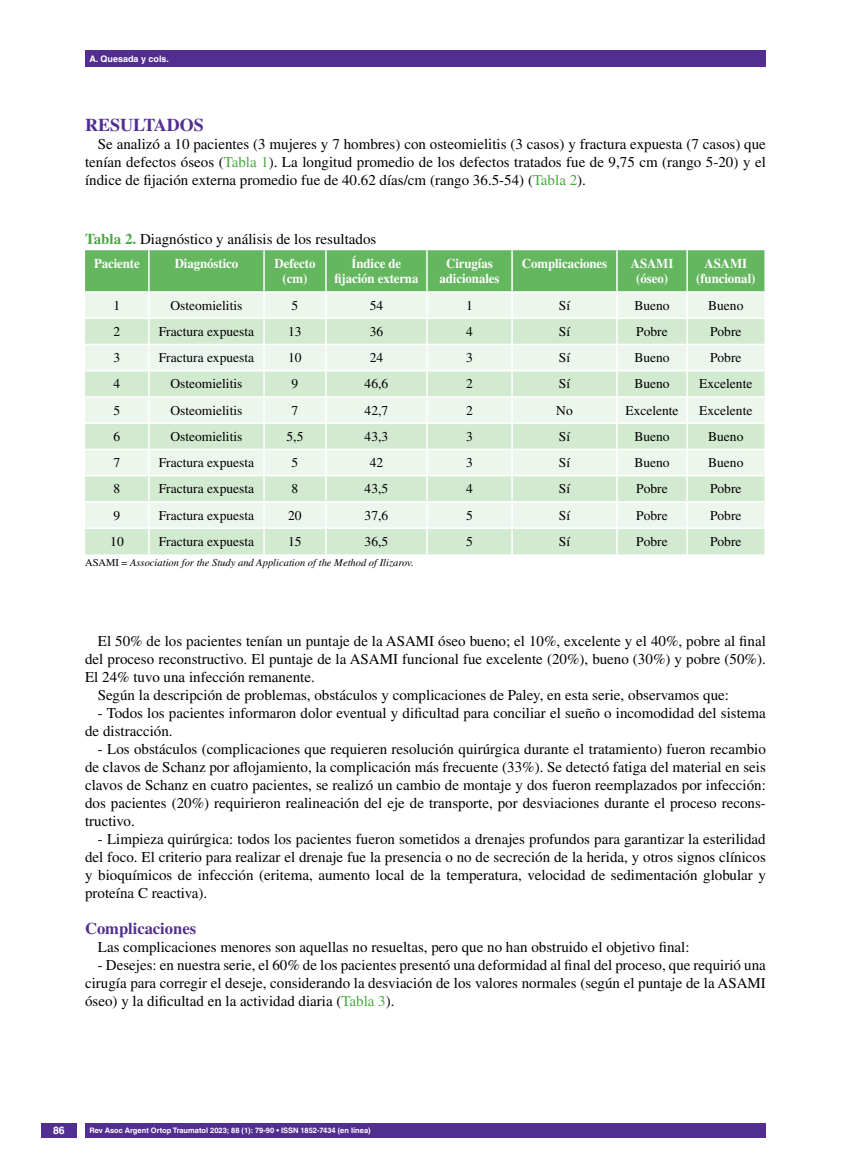
<style>
.page{position:relative;width:851px;height:1170px;background:#fff}
.page>*{position:absolute;margin:0;border:0;box-sizing:border-box;transform-origin:0 0}
.t1{font:700 18px "Times LT Std";color:#522e91}
.t2{font:700 16.5px "Times LT Std";color:#522e91}
.t3{font:15px/18px "Times LT Std";color:#000;text-align:justify}
.t4{font:13.5px "Times LT Std";color:#000}
.t5{font:700 13.5px/15.5px "Times LT Std";letter-spacing:-.005em;color:#fff;text-align:center;scale:.95 1}
.t6{font:italic 10.5px "Times LT Std";color:#000}
.t7{font:700 10.5px "Helvetica LT Std";color:#fff}
.t8{font:700 9px "Helvetica LT Std";color:#fff}
.t9{font:700 7.5px "Helvetica LT Std";color:#fff}
.s1{color:#49a942}
.s2{font-weight:700;color:#49a942}
.s3{font-style:normal}
</style>
<div class="page">
<div style="left:41px;top:1123px;width:36px;height:14px;background:#522e91"></div>
<div style="left:85px;top:50px;width:680px;height:17px;background:#522e91"></div>
<div style="left:85px;top:1123px;width:680px;height:14px;background:#522e91"></div>
<svg style="left:85px;top:250px;width:679px;height:304px;background:#d1e9cf"></svg>
<p class="t8" style="left:89px;top:53px;width:81px">A. Quesada y cols.</p>
<p class="t1" style="left:85px;top:115px;width:120px">Resultados</p>
<p class="t3" style="left:85px;top:135px;width:682px;text-indent:13px">Se analizó a 10 pacientes (3 mujeres y 7 hombres) con osteomielitis (3 casos) y fractura expuesta (7 casos) que tenían defectos óseos (<span class="s1">Tabla 1</span>). La longitud promedio de los defectos tratados fue de 9,75 cm (rango 5-20) y el índice de fijación externa promedio fue de 40.62 días/cm (rango 36.5-54) (<span class="s1">Tabla 2</span>).</p>
<p class="t3" style="left:85px;top:230px;width:293px"><span class="s2">Tabla 2.</span> Diagnóstico y análisis de los resultados</p>
<p class="t5" style="left:94px;top:255px;width:50px">Paciente</p>
<p class="t5" style="left:175px;top:255px;width:68px">Diagnóstico</p>
<p class="t5" style="left:274px;top:255px;width:45px">Defecto (cm)</p>
<p class="t5" style="left:334px;top:255px;width:90px">Índice de fijación externa</p>
<p class="t5" style="left:439px;top:255px;width:65px">Cirugías adicionales</p>
<p class="t5" style="left:521px;top:255px;width:91px">Complicaciones</p>
<p class="t5" style="left:630px;top:255px;width:10px">ASA</p>
<p class="t5" style="left:636px;top:255px;width:41px;text-align:left;text-indent:20px">MI (óseo)</p>
<p class="t5" style="left:704px;top:255px;width:10px">ASA</p>
<p class="t5" style="left:696px;top:255px;width:64px;text-align:left;text-indent:34px">MI (funcional)</p>
<p class="t4" style="left:114px;top:297px;width:8px">1</p>
<p class="t4" style="left:170px;top:297px;width:74px">Osteomielitis</p>
<p class="t4" style="left:291px;top:297px;width:8px">5</p>
<p class="t4" style="left:369px;top:297px;width:15px">54</p>
<p class="t4" style="left:466px;top:297px;width:8px">1</p>
<p class="t4" style="left:558px;top:297px;width:13px">Sí</p>
<p class="t4" style="left:634px;top:297px;width:37px">Bueno</p>
<p class="t4" style="left:708px;top:297px;width:37px">Bueno</p>
<p class="t4" style="left:114px;top:324px;width:8px">2</p>
<p class="t4" style="left:159px;top:324px;width:97px">Fractura expuesta</p>
<p class="t4" style="left:288px;top:324px;width:15px">13</p>
<p class="t4" style="left:369px;top:324px;width:15px">36</p>
<p class="t4" style="left:466px;top:324px;width:8px">4</p>
<p class="t4" style="left:558px;top:324px;width:13px">Sí</p>
<p class="t4" style="left:636px;top:324px;width:33px">Pobre</p>
<p class="t4" style="left:710px;top:324px;width:33px">Pobre</p>
<p class="t4" style="left:114px;top:350px;width:8px">3</p>
<p class="t4" style="left:159px;top:350px;width:97px">Fractura expuesta</p>
<p class="t4" style="left:288px;top:350px;width:15px">10</p>
<p class="t4" style="left:369px;top:350px;width:15px">24</p>
<p class="t4" style="left:466px;top:350px;width:8px">3</p>
<p class="t4" style="left:558px;top:350px;width:13px">Sí</p>
<p class="t4" style="left:634px;top:350px;width:37px">Bueno</p>
<p class="t4" style="left:710px;top:350px;width:33px">Pobre</p>
<p class="t4" style="left:114px;top:376px;width:8px">4</p>
<p class="t4" style="left:170px;top:376px;width:74px">Osteomielitis</p>
<p class="t4" style="left:291px;top:376px;width:8px">9</p>
<p class="t4" style="left:364px;top:376px;width:25px">46,6</p>
<p class="t4" style="left:466px;top:376px;width:8px">2</p>
<p class="t4" style="left:558px;top:376px;width:13px">Sí</p>
<p class="t4" style="left:634px;top:376px;width:37px">Bueno</p>
<p class="t4" style="left:699px;top:376px;width:55px">Excelente</p>
<p class="t4" style="left:114px;top:402px;width:8px">5</p>
<p class="t4" style="left:170px;top:402px;width:74px">Osteomielitis</p>
<p class="t4" style="left:291px;top:402px;width:8px">7</p>
<p class="t4" style="left:364px;top:402px;width:25px">42,7</p>
<p class="t4" style="left:466px;top:402px;width:8px">2</p>
<p class="t4" style="left:556px;top:402px;width:18px">No</p>
<p class="t4" style="left:625px;top:402px;width:55px">Excelente</p>
<p class="t4" style="left:699px;top:402px;width:55px">Excelente</p>
<p class="t4" style="left:114px;top:429px;width:8px">6</p>
<p class="t4" style="left:170px;top:429px;width:74px">Osteomielitis</p>
<p class="t4" style="left:286px;top:429px;width:18px">5,5</p>
<p class="t4" style="left:364px;top:429px;width:25px">43,3</p>
<p class="t4" style="left:466px;top:429px;width:8px">3</p>
<p class="t4" style="left:558px;top:429px;width:13px">Sí</p>
<p class="t4" style="left:634px;top:429px;width:37px">Bueno</p>
<p class="t4" style="left:708px;top:429px;width:37px">Bueno</p>
<p class="t4" style="left:114px;top:455px;width:8px">7</p>
<p class="t4" style="left:159px;top:455px;width:97px">Fractura expuesta</p>
<p class="t4" style="left:291px;top:455px;width:8px">5</p>
<p class="t4" style="left:369px;top:455px;width:15px">42</p>
<p class="t4" style="left:466px;top:455px;width:8px">3</p>
<p class="t4" style="left:558px;top:455px;width:13px">Sí</p>
<p class="t4" style="left:634px;top:455px;width:37px">Bueno</p>
<p class="t4" style="left:708px;top:455px;width:37px">Bueno</p>
<p class="t4" style="left:114px;top:481px;width:8px">8</p>
<p class="t4" style="left:159px;top:481px;width:97px">Fractura expuesta</p>
<p class="t4" style="left:291px;top:481px;width:8px">8</p>
<p class="t4" style="left:364px;top:481px;width:25px">43,5</p>
<p class="t4" style="left:466px;top:481px;width:8px">4</p>
<p class="t4" style="left:558px;top:481px;width:13px">Sí</p>
<p class="t4" style="left:636px;top:481px;width:33px">Pobre</p>
<p class="t4" style="left:710px;top:481px;width:33px">Pobre</p>
<p class="t4" style="left:114px;top:507px;width:8px">9</p>
<p class="t4" style="left:159px;top:507px;width:97px">Fractura expuesta</p>
<p class="t4" style="left:288px;top:507px;width:15px">20</p>
<p class="t4" style="left:364px;top:507px;width:25px">37,6</p>
<p class="t4" style="left:466px;top:507px;width:8px">5</p>
<p class="t4" style="left:558px;top:507px;width:13px">Sí</p>
<p class="t4" style="left:636px;top:507px;width:33px">Pobre</p>
<p class="t4" style="left:710px;top:507px;width:33px">Pobre</p>
<p class="t4" style="left:110px;top:533px;width:15px">10</p>
<p class="t4" style="left:159px;top:533px;width:97px">Fractura expuesta</p>
<p class="t4" style="left:288px;top:533px;width:15px">15</p>
<p class="t4" style="left:364px;top:533px;width:25px">36,5</p>
<p class="t4" style="left:466px;top:533px;width:8px">5</p>
<p class="t4" style="left:558px;top:533px;width:13px">Sí</p>
<p class="t4" style="left:636px;top:533px;width:33px">Pobre</p>
<p class="t4" style="left:710px;top:533px;width:33px">Pobre</p>
<p class="t6" style="left:85px;top:556px;width:330px"><span class="s3">ASAMI =</span> Association for the Study and Application of the Method of Ilizarov.</p>
<p class="t3" style="left:98px;top:631px;width:669px">El 50% de los pacientes tenían un puntaje de la ASAMI óseo bueno; el 10%, excelente y el 40%, pobre al final</p>
<p class="t3" style="left:85px;top:649px;width:682px">del proceso reconstructivo. El puntaje de la ASAMI funcional fue excelente (20%), bueno (30%) y pobre (50%).</p>
<p class="t3" style="left:85px;top:667px;width:231px">El 24% tuvo una infección remanente.</p>
<p class="t3" style="left:98px;top:685px;width:632px">Según la descripción de problemas, obstáculos y complicaciones de Paley, en esta serie, observamos que:</p>
<p class="t3" style="left:85px;top:703px;width:682px;text-indent:13px">- Todos los pacientes informaron dolor eventual y dificultad para conciliar el sueño o incomodidad del sistema de distracción.</p>
<p class="t3" style="left:85px;top:739px;width:682px;text-indent:13px">- Los obstáculos (complicaciones que requieren resolución quirúrgica durante el tratamiento) fueron recambio de clavos de Schanz por aflojamiento, la complicación más frecuente (33%). Se detectó fatiga del material en seis clavos de Schanz en cuatro pacientes, se realizó un cambio de montaje y dos fueron reemplazados por infección: dos pacientes (20%) requirieron realineación del eje de transporte, por desviaciones durante el proceso recons&shy;tructivo.</p>
<p class="t3" style="left:85px;top:829px;width:682px;text-indent:13px">- Limpieza quirúrgica: todos los pacientes fueron sometidos a drenajes profundos para garantizar la esterilidad del foco. El criterio para realizar el drenaje fue la presencia o no de secreción de la herida, y otros signos clínicos y bioquímicos de infección (eritema, aumento local de la temperatura, velocidad de sedimentación globular y proteína C reactiva).</p>
<p class="t2" style="left:85px;top:918px;width:112px">Complicaciones</p>
<p class="t3" style="left:98px;top:937px;width:593px">Las complicaciones menores son aquellas no resueltas, pero que no han obstruido el objetivo final:</p>
<p class="t3" style="left:85px;top:955px;width:682px;text-indent:13px">- Desejes: en nuestra serie, el 60% de los pacientes presentó una deformidad al final del proceso, que requirió una cirugía para corregir el deseje, considerando la desviación de los valores normales (según el puntaje de la ASAMI óseo) y la dificultad en la actividad diaria (<span class="s1">Tabla 3</span>).</p>
<p class="t7" style="left:53px;top:1124px;width:13px">86</p>
<p class="t9" style="left:90px;top:1125px;width:282px">Rev Asoc Argent Ortop Traumatol 2023; 88 (1): 79-90 • ISSN 1852-7434 (en línea)</p>
</div>
